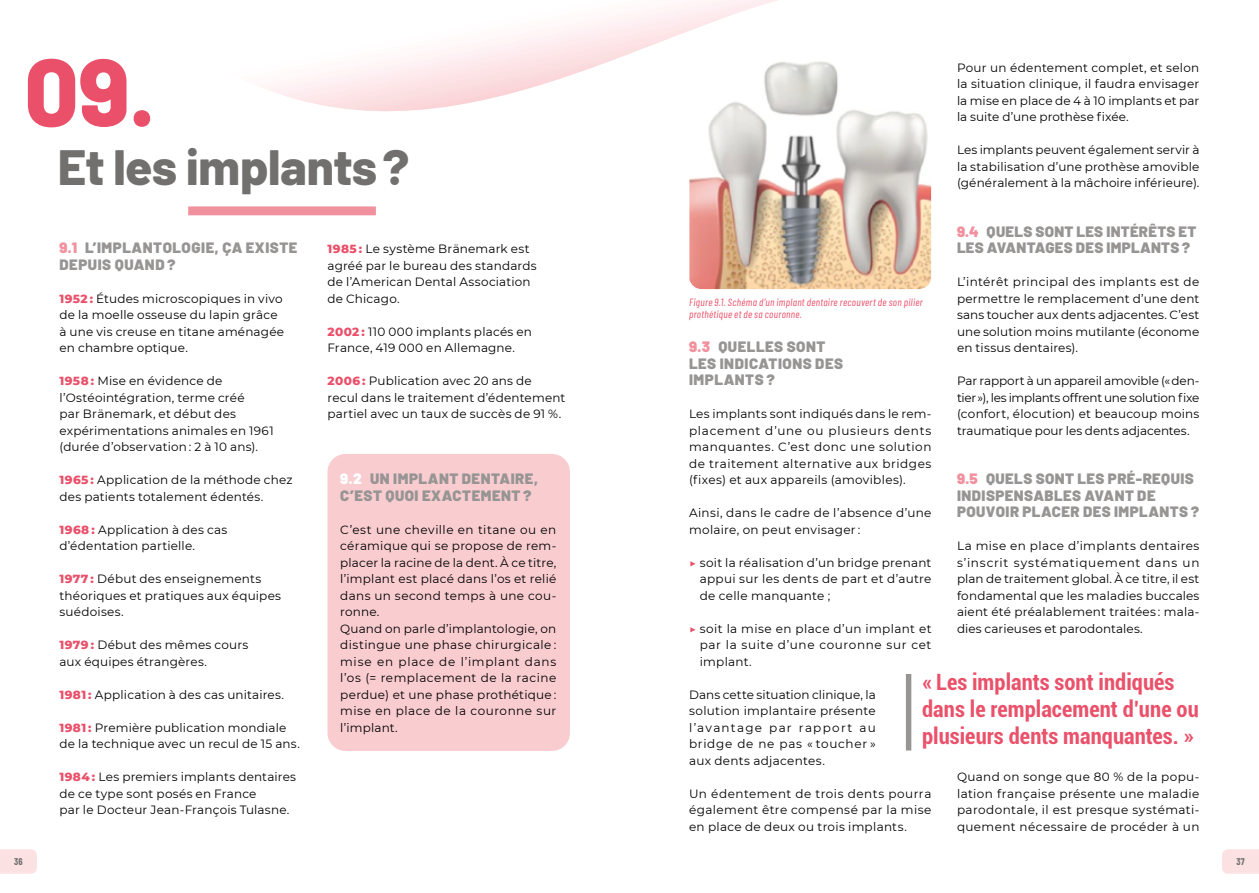
<style>
.page{position:relative;width:1259px;height:893px;background:#fff}
.page>*{position:absolute;margin:0;border:0;box-sizing:border-box;transform-origin:0 0}
.t1{font:800 95.4px "Barlow";color:#ea506a}
.t2{font:800 49.5px "Barlow";letter-spacing:-.01em;color:#71706f}
.t3{font:700 condensed 22.5px/27px "Roboto";color:#ea516a}
.t4{font:900 15px/16.5px "Barlow";letter-spacing:.03em;color:#979594}
.t5{font:12px/16.5px "Montserrat";letter-spacing:.02em;color:#000}
.t6{font:italic 10.5px/12px "Barlow Condensed";letter-spacing:.03em;color:#ea506a}
.t7{font:700 9.45px "Barlow Condensed";color:#71706f}
.s1{color:#f1919e}
.s2{font-weight:800;color:#ea506a}
.s3{color:#fff}
.s4{color:#ea506a}
</style>
<div class="page">
<svg style="left:1222px;top:849px;width:37px;height:25px"></svg>
<svg style="left:0;top:849px;width:37px;height:25px"></svg>
<svg style="left:267px;top:0;width:511px;height:112px"></svg>
<div style="left:188px;top:206px;width:188px;height:9px;background:#f1919e"></div>
<div style="left:327px;top:454px;width:243px;height:297px;background:#f9ccd0;border-radius:18px"></div>
<img style="left:689px;top:60px;width:242px;height:229px">
<div style="left:906px;top:674px;width:5px;height:76px;background:#979594"></div>
<h1 class="t1" style="left:24px;top:21px;width:132px">09.</h1>
<h2 class="t2" style="left:58px;top:130px;width:353px">Et les implants?</h2>
<p class="t4" style="left:59px;top:239px;width:239px"><span class="s1">9.1</span> L’IMPLANTOLOGIE, ÇA EXISTE<br>DEPUIS QUAND ?</p>
<p class="t5" style="left:59px;top:290px;width:226px"><span class="s2">1952 :</span> Études microscopiques in vivo de la moelle osseuse du lapin grâce à une vis creuse en titane aménagée en chambre optique.</p>
<p class="t5" style="left:59px;top:372px;width:216px"><span class="s2">1958 :</span> Mise en évidence de l’Ostéointégration, terme créé<br>par Bränemark, et début des expérimentations animales en 1961 (durée d’observation : 2 à 10 ans).</p>
<p class="t5" style="left:59px;top:471px;width:235px"><span class="s2">1965 :</span> Application de la méthode chez des patients totalement édentés.</p>
<p class="t5" style="left:59px;top:521px;width:169px"><span class="s2">1968 :</span> Application à des cas d’édentation partielle.</p>
<p class="t5" style="left:59px;top:570px;width:223px"><span class="s2">1977 :</span> Début des enseignements théoriques et pratiques aux équipes suédoises.</p>
<p class="t5" style="left:59px;top:636px;width:190px"><span class="s2">1979 :</span> Début des mêmes cours aux équipes étrangères.</p>
<p class="t5" style="left:59px;top:686px;width:226px"><span class="s2">1981 :</span> Application à des cas unitaires.</p>
<p class="t5" style="left:59px;top:719px;width:242px"><span class="s2">1981 :</span> Première publication mondiale de la technique avec un recul de 15 ans.</p>
<p class="t5" style="left:59px;top:768px;width:238px"><span class="s2">1984 :</span> Les premiers implants dentaires de ce type sont posés en France<br>par le Docteur Jean-François Tulasne.</p>
<p class="t5" style="left:327px;top:240px;width:211px"><span class="s2">1985 :</span> Le système Bränemark est agréé par le bureau des standards de l’American Dental Association de Chicago.</p>
<p class="t5" style="left:327px;top:323px;width:206px"><span class="s2">2002 :</span> 110 000 implants placés en<br>France, 419 000 en Allemagne.</p>
<p class="t5" style="left:327px;top:372px;width:239px"><span class="s2">2006 :</span> Publication avec 20 ans de recul dans le traitement d’édentement partiel avec un taux de succès de 91 %.</p>
<p class="t4" style="left:340px;top:470px;width:199px"><span class="s3">9.2</span> UN IMPLANT DENTAIRE,<br>C’EST QUOI EXACTEMENT ?</p>
<p class="t5" style="left:340px;top:521px;width:218px">C’est une cheville en titane ou en céramique qui se propose de rem&shy;placer la racine de la dent. À ce titre, l’implant est placé dans l’os et relié dans un second temps à une cou&shy;ronne.<br>Quand on parle d’implantologie, on distingue une phase chirurgicale : mise en place de l’implant dans l’os (= remplacement de la racine perdue) et une phase prothétique : mise en place de la couronne sur l’implant.</p>
<p class="t5" style="left:957px;top:59px;width:244px;text-align:justify">Pour un édentement complet, et selon la situation clinique, il faudra envisager la mise en place de 4 à 10 implants et par la suite d’une prothèse fixée.</p>
<p class="t5" style="left:957px;top:141px;width:244px;text-align:justify">Les implants peuvent également servir à la stabilisation d’une prothèse amovible (généralement à la mâchoire inférieure).</p>
<p class="t4" style="left:957px;top:222px;width:241px"><span class="s1">9.4</span> QUELS SONT LES INTÉRÊTS ET<br>LES AVANTAGES DES IMPLANTS?</p>
<p class="t5" style="left:957px;top:273px;width:244px;text-align:justify">L’intérêt principal des implants est de permettre le remplacement d’une dent sans toucher aux dents adjacentes. C’est une solution moins mutilante (économe en tissus dentaires).</p>
<p class="t5" style="left:957px;top:372px;width:244px;text-align:justify">Par rapport à un appareil amovible (« den&shy;tier »), les implants offrent une solution fixe (confort, élocution) et beaucoup moins traumatique pour les dents adjacentes.</p>
<p class="t4" style="left:957px;top:470px;width:244px"><span class="s1">9.5</span> QUELS SONT LES PRÉ-REQUIS<br>INDISPENSABLES AVANT DE<br>POUVOIR PLACER DES IMPLANTS ?</p>
<p class="t5" style="left:957px;top:537px;width:244px;text-align:justify">La mise en place d’implants dentaires s’inscrit systématiquement dans un plan de traitement global. À ce titre, il est fondamental que les maladies buccales aient été préalablement traitées : mala&shy;dies carieuses et parodontales.</p>
<p class="t6" style="left:689px;top:295px;width:235px">Figure 9.1. Schéma d’un implant dentaire recouvert de son pilier prothétique et de sa couronne.</p>
<p class="t4" style="left:689px;top:338px;width:156px"><span class="s1">9.3</span> QUELLES SONT<br>LES INDICATIONS DES<br>IMPLANTS ?</p>
<p class="t5" style="left:689px;top:405px;width:244px;text-align:justify">Les implants sont indiqués dans le rem&shy;placement d’une ou plusieurs dents manquantes. C’est donc une solution de traitement alternative aux bridges (fixes) et aux appareils (amovibles).</p>
<p class="t5" style="left:689px;top:504px;width:244px">Ainsi, dans le cadre de l’absence d’une molaire, on peut envisager :</p>
<p class="t5" style="left:700px;top:554px;width:233px;text-align:justify;text-indent:-11px"><span class="s4">▶</span> soit la réalisation d’un bridge prenant appui sur les dents de part et d’autre de celle manquante ;</p>
<p class="t5" style="left:700px;top:620px;width:233px;text-align:justify;text-indent:-11px"><span class="s4">▶</span> soit la mise en place d’un implant et par la suite d’une couronne sur cet implant.</p>
<p class="t5" style="left:689px;top:686px;width:188px;text-align:justify">Dans cette situation clinique, la solution implantaire présente l’avantage par rapport au bridge de ne pas « toucher » aux dents adjacentes.</p>
<p class="t5" style="left:689px;top:785px;width:244px;text-align:justify">Un édentement de trois dents pourra également être compensé par la mise en place de deux ou trois implants.</p>
<h3 class="t3" style="left:922px;top:667px;width:278px">« Les implants sont indiqués dans le remplacement d’une ou plusieurs dents manquantes. »</h3>
<p class="t5" style="left:957px;top:768px;width:244px;text-align:justify">Quand on songe que 80 % de la popu&shy;lation française présente une maladie parodontale, il est presque systémati&shy;quement nécessaire de procéder à un</p>
<p class="t7" style="left:14px;top:855px;width:10px">36</p>
<p class="t7" style="left:1236px;top:855px;width:10px">37</p>
</div>
